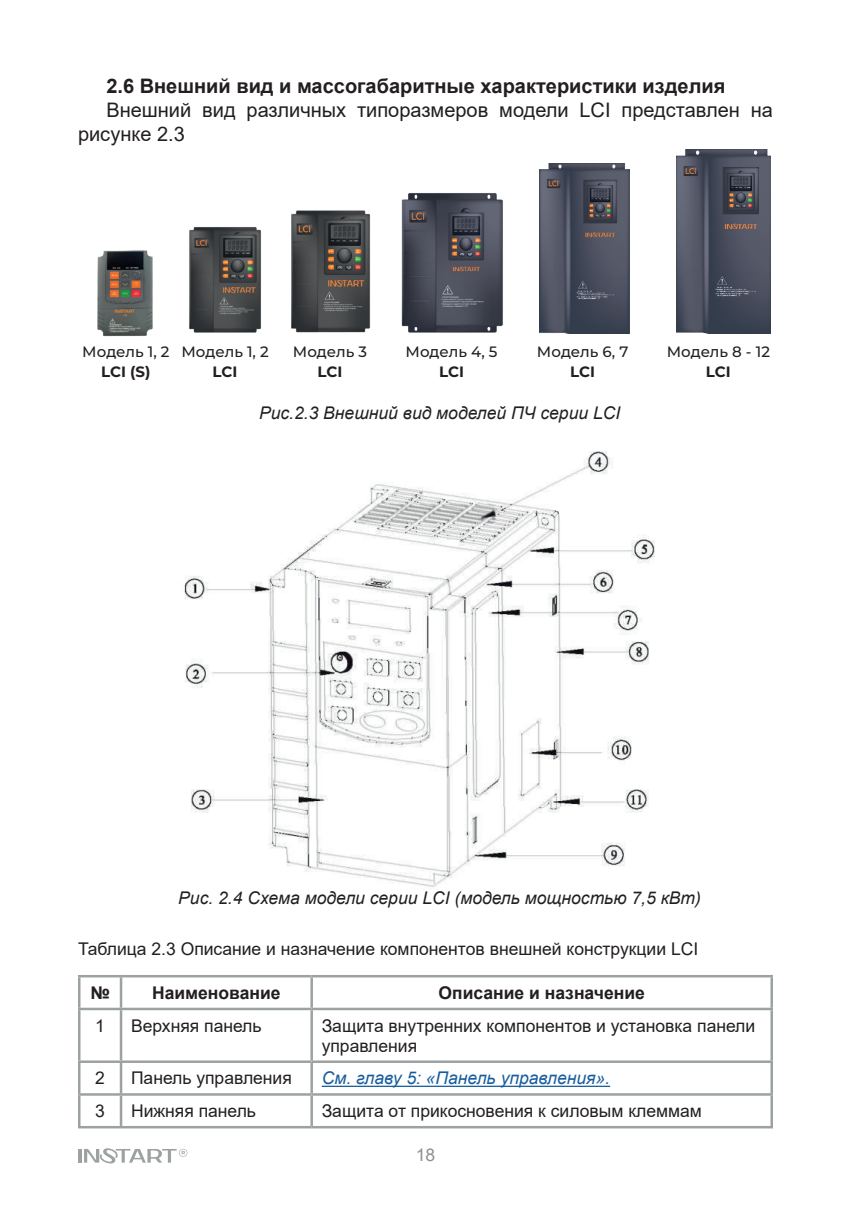
<style>
.page{position:relative;width:851px;height:1205px;background:#fff}
.page>*{position:absolute;margin:0;border:0;box-sizing:border-box;transform-origin:0 0}
.t1{font:20px/24px "Arial";color:#231f20}
.t2{font:700 20px "Arial";color:#231f20}
.t3{font:17.5px/20px "Arial";color:#231f20}
.t4{font:italic 17.5px "Arial";color:#231f20}
.t5{font:700 17.5px "Arial";color:#231f20}
.t6{font:italic 17.5px "Arial";color:#175d9e}
.t7{font:17.5px "Arial";color:#8e9091}
.t8{font:500 15px "Montserrat";color:#231f20}
.t9{font:700 15px "Montserrat";letter-spacing:-.005em;color:#231f20}
</style>
<div class="page">
<svg style="left:78px;top:1148px;width:109px;height:16px"></svg>
<img style="left:184px;top:451px;width:470px;height:436px">
<img style="left:189px;top:227px;width:72px;height:106px">
<img style="left:291px;top:210px;width:80px;height:123px">
<img style="left:401px;top:193px;width:102px;height:140px">
<img style="left:539px;top:163px;width:90px;height:170px">
<img style="left:676px;top:150px;width:94px;height:183px">
<img style="left:97px;top:250px;width:56px;height:87px">
<hr style="left:78px;top:975px;width:43px;height:2px;background:#9ca1a2">
<hr style="left:78px;top:977px;width:2px;height:30px;background:#9ca1a2">
<hr style="left:121px;top:975px;width:190px;height:2px;background:#9ca1a2">
<hr style="left:120px;top:977px;width:2px;height:30px;background:#9ca1a2">
<hr style="left:311px;top:975px;width:461px;height:2px;background:#9ca1a2">
<hr style="left:310px;top:977px;width:3px;height:30px;background:#9ca1a2">
<hr style="left:770px;top:977px;width:2px;height:30px;background:#9ca1a2">
<hr style="left:78px;top:1007px;width:43px;height:3px;background:#9ca1a2">
<hr style="left:78px;top:1010px;width:2px;height:50px;background:#9ca1a2">
<hr style="left:121px;top:1007px;width:190px;height:3px;background:#9ca1a2">
<hr style="left:120px;top:1010px;width:2px;height:50px;background:#9ca1a2">
<hr style="left:311px;top:1007px;width:461px;height:3px;background:#9ca1a2">
<hr style="left:310px;top:1010px;width:3px;height:50px;background:#9ca1a2">
<hr style="left:770px;top:1010px;width:2px;height:50px;background:#9ca1a2">
<hr style="left:78px;top:1060px;width:43px;height:3px;background:#9ca1a2">
<hr style="left:78px;top:1063px;width:2px;height:30px;background:#9ca1a2">
<hr style="left:121px;top:1060px;width:190px;height:3px;background:#9ca1a2">
<hr style="left:120px;top:1063px;width:2px;height:30px;background:#9ca1a2">
<hr style="left:311px;top:1060px;width:461px;height:3px;background:#9ca1a2">
<hr style="left:310px;top:1063px;width:3px;height:30px;background:#9ca1a2">
<hr style="left:770px;top:1063px;width:2px;height:30px;background:#9ca1a2">
<hr style="left:78px;top:1093px;width:43px;height:2px;background:#9ca1a2">
<hr style="left:78px;top:1095px;width:2px;height:31px;background:#9ca1a2">
<hr style="left:121px;top:1093px;width:190px;height:2px;background:#9ca1a2">
<hr style="left:120px;top:1095px;width:2px;height:31px;background:#9ca1a2">
<hr style="left:311px;top:1093px;width:461px;height:2px;background:#9ca1a2">
<hr style="left:310px;top:1095px;width:3px;height:31px;background:#9ca1a2">
<hr style="left:770px;top:1095px;width:2px;height:31px;background:#9ca1a2">
<hr style="left:78px;top:1126px;width:43px;height:2px;background:#9ca1a2">
<hr style="left:121px;top:1126px;width:190px;height:2px;background:#9ca1a2">
<hr style="left:311px;top:1126px;width:461px;height:2px;background:#9ca1a2">
<hr style="left:321px;top:1085px;width:289px;height:2px;background:#175d9e">
<p class="t2" style="left:106px;top:71px;width:620px">2.6 Внешний вид и массогабаритные характеристики изделия</p>
<p class="t1" style="left:78px;top:97px;width:696px;text-indent:28px">Внешний вид различных типоразмеров модели LCI представлен на рисунке 2.3</p>
<p class="t8" style="left:82px;top:341px;width:89px">Модель 1, 2</p>
<p class="t9" style="left:101px;top:361px;width:51px">LCI (S)</p>
<p class="t8" style="left:181px;top:341px;width:89px">Модель 1, 2</p>
<p class="t9" style="left:212px;top:361px;width:26px">LCI</p>
<p class="t8" style="left:293px;top:341px;width:76px">Модель 3</p>
<p class="t9" style="left:317px;top:361px;width:26px">LCI</p>
<p class="t8" style="left:405px;top:341px;width:93px">Модель 4, 5</p>
<p class="t9" style="left:439px;top:361px;width:26px">LCI</p>
<p class="t8" style="left:537px;top:341px;width:93px">Модель 6, 7</p>
<p class="t9" style="left:570px;top:361px;width:26px">LCI</p>
<p class="t4" style="left:259px;top:401px;width:362px">Рис.2.3 Внешний вид моделей ПЧ серии LCI</p>
<p class="t8" style="left:666px;top:341px;width:105px">Модель 8 - 12</p>
<p class="t9" style="left:705px;top:361px;width:26px">LCI</p>
<p class="t4" style="left:178px;top:886px;width:524px">Рис. 2.4 Схема модели серии LCI (модель мощностью 7,5 кВт)</p>
<p class="t3" style="left:78px;top:939px;width:621px">Таблица 2.3 Описание и назначение компонентов внешней конструкции LCI</p>
<p class="t5" style="left:90px;top:980px;width:21px">№</p>
<p class="t5" style="left:152px;top:980px;width:130px">Наименование</p>
<p class="t5" style="left:438px;top:980px;width:208px">Описание и назначение</p>
<p class="t3" style="left:95px;top:1015px;width:11px">1</p>
<p class="t3" style="left:131px;top:1015px;width:132px">Верхняя панель</p>
<p class="t3" style="left:321px;top:1015px;width:435px">Защита внутренних компонентов и установка панели управления</p>
<p class="t3" style="left:95px;top:1068px;width:11px">2</p>
<p class="t3" style="left:131px;top:1068px;width:162px">Панель управления</p>
<p class="t6" style="left:321px;top:1067px;width:290px">См. главу 5: «Панель управления».</p>
<p class="t3" style="left:95px;top:1101px;width:11px">3</p>
<p class="t3" style="left:131px;top:1101px;width:126px">Нижняя панель</p>
<p class="t3" style="left:321px;top:1101px;width:382px">Защита от прикосновения к силовым клеммам</p>
<p class="t7" style="left:415px;top:1143px;width:21px">18</p>
</div>
